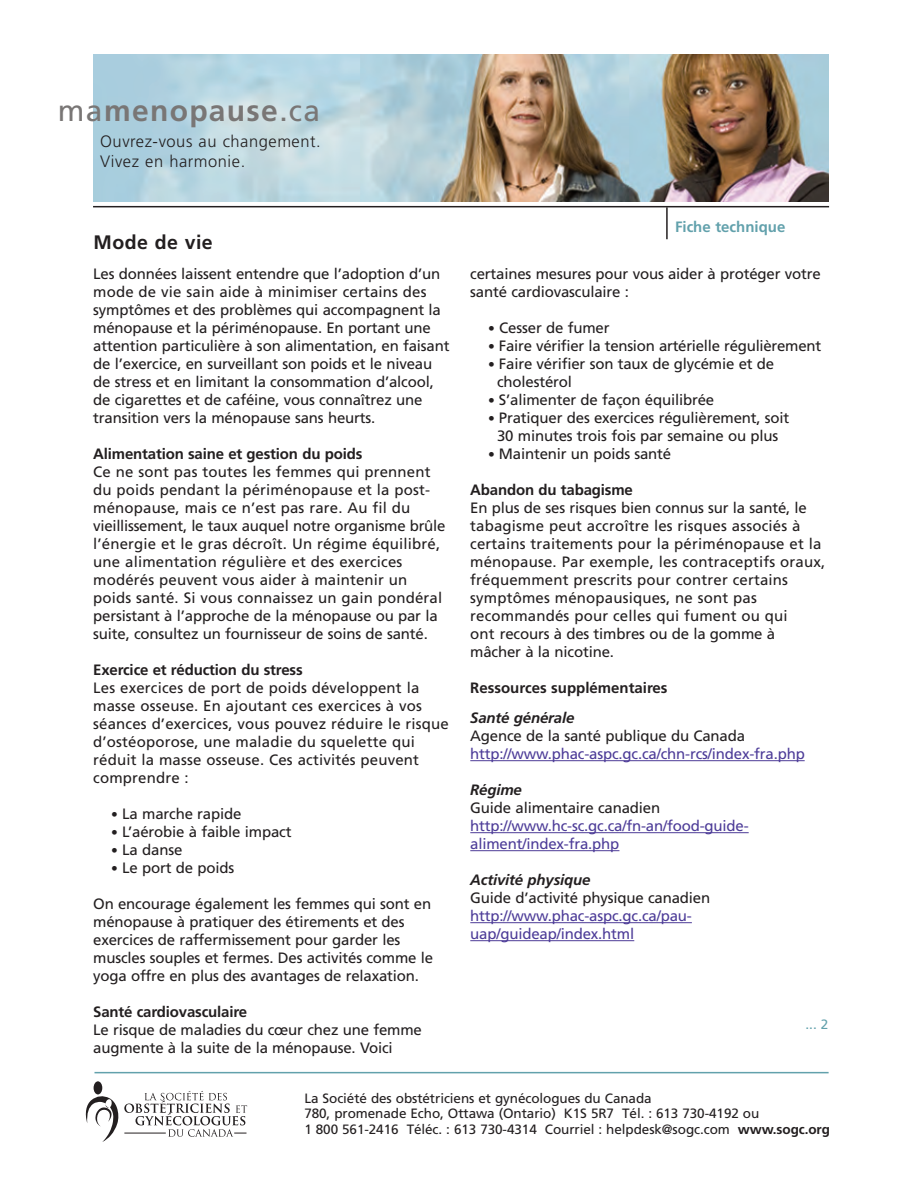
<style>
.page{position:relative;width:918px;height:1188px;background:#fff}
.page>*{position:absolute;margin:0;border:0;box-sizing:border-box;transform-origin:0 0}
.t1{font:700 30px "Frutiger";letter-spacing:.045em;color:#797675}
.t2{font:700 19.5px "Frutiger";letter-spacing:.02em;color:#231f20}
.t3{font:300 16.5px/19.8px "Frutiger";letter-spacing:.035em;color:#231f20}
.t4{font:15px/18px "Frutiger";letter-spacing:-.01em;color:#231f20}
.t5{font:15px/18px "Frutiger";letter-spacing:.01em;color:#231f20}
.t6{font:15px/18px "Frutiger";letter-spacing:-.01em;color:#4d3c98}
.t7{font:700 15px "Frutiger";letter-spacing:-.01em;color:#231f20}
.t8{font:italic 700 15px "Frutiger";letter-spacing:-.01em;color:#231f20}
.t9{font:700 15px "Frutiger";color:#62a1ac}
.t10{font:13.5px/15.9px "Frutiger";letter-spacing:-.005em;color:#231f20}
.t11{font:13.5px "Frutiger";color:#62a1ac}
.s1{font-weight:400}
.s2{font-size:13.5px}
.s3{font-weight:700}
</style>
<div class="page">
<img style="left:94px;top:55px;width:735px;height:146px">
<hr style="left:666px;top:207px;width:2px;height:32px;background:#231f20">
<hr style="left:93px;top:206px;width:736px;height:1px;background:#231f20">
<hr style="left:470px;top:760px;width:335px;height:1px;background:#4d3c98">
<hr style="left:470px;top:832px;width:279px;height:1px;background:#4d3c98">
<hr style="left:470px;top:850px;width:149px;height:1px;background:#4d3c98">
<hr style="left:470px;top:922px;width:222px;height:1px;background:#4d3c98">
<hr style="left:470px;top:940px;width:164px;height:1px;background:#4d3c98">
<hr style="left:94px;top:1072px;width:735px;height:1px;background:#62a1ac">
<div style="left:94px;top:1081px;width:8px;height:13px;background:#231f20;border-radius:50%"></div>
<svg style="left:85px;top:1091px;width:162px;height:51px"></svg>
<h1 class="t1" style="left:58px;top:99px;width:264px"><span class="s1">ma</span>menopause<span class="s1">.ca</span></h1>
<p class="t3" style="left:100px;top:133px;width:222px">Ouvrez-vous au changement.<br>Vivez en harmonie.</p>
<h2 class="t2" style="left:94px;top:235px;width:121px">Mode de vie</h2>
<p class="t4" style="left:93px;top:266px;width:358px">Les données laissent entendre que l’adoption d’un mode de vie sain aide à minimiser certains des symptômes et des problèmes qui accompagnent la ménopause et la périménopause. En portant une attention particulière à son alimentation, en faisant de l’exercice, en surveillant son poids et le niveau de stress et en limitant la consommation d’alcool, de cigarettes et de caféine, vous connaîtrez une transition vers la ménopause sans heurts.</p>
<p class="t7" style="left:93px;top:448px;width:271px">Alimentation saine et gestion du poids</p>
<p class="t5" style="left:93px;top:464px;width:354px">Ce ne sont pas toutes les femmes qui prennent du poids pendant la périménopause et la post&shy;ménopause, mais ce n’est pas rare. Au fil du vieillissement, le taux auquel notre organisme brûle l’énergie et le gras décroît. Un régime équilibré, une alimentation régulière et des exercices modérés peuvent vous aider à maintenir un poids santé. Si vous connaissez un gain pondéral persistant à l’approche de la ménopause ou par la suite, consultez un fournisseur de soins de santé.</p>
<p class="t7" style="left:93px;top:664px;width:211px">Exercice et réduction du stress</p>
<p class="t5" style="left:93px;top:680px;width:357px">Les exercices de port de poids développent la masse osseuse. En ajoutant ces exercices à vos séances d’exercices, vous pouvez réduire le risque d’ostéoporose, une maladie du squelette qui réduit la masse osseuse. Ces activités peuvent comprendre :</p>
<p class="t4" style="left:111px;top:806px;width:132px"><span class="s2">•</span> La marche rapide</p>
<p class="t4" style="left:111px;top:824px;width:182px"><span class="s2">•</span> L’aérobie à faible impact</p>
<p class="t4" style="left:111px;top:842px;width:73px"><span class="s2">•</span> La danse</p>
<p class="t4" style="left:111px;top:860px;width:125px"><span class="s2">•</span> Le port de poids</p>
<p class="t4" style="left:93px;top:896px;width:341px">On encourage également les femmes qui sont en ménopause à pratiquer des étirements et des exercices de raffermissement pour garder les muscles souples et fermes. Des activités comme le yoga offre en plus des avantages de relaxation.</p>
<p class="t7" style="left:93px;top:1006px;width:155px">Santé cardiovasculaire</p>
<p class="t4" style="left:93px;top:1022px;width:330px">Le risque de maladies du cœur chez une femme augmente à la suite de la ménopause. Voici</p>
<p class="t9" style="left:675px;top:220px;width:112px">Fiche technique</p>
<p class="t4" style="left:470px;top:266px;width:352px">certaines mesures pour vous aider à protéger votre santé cardiovasculaire :</p>
<p class="t4" style="left:488px;top:320px;width:123px"><span class="s2">•</span> Cesser de fumer</p>
<p class="t4" style="left:488px;top:338px;width:334px"><span class="s2">•</span> Faire vérifier la tension artérielle régulièrement</p>
<p class="t4" style="left:497px;top:356px;width:279px;text-indent:-9px"><span class="s2">•</span> Faire vérifier son taux de glycémie et de cholestérol</p>
<p class="t4" style="left:488px;top:392px;width:228px"><span class="s2">•</span> S’alimenter de façon équilibrée</p>
<p class="t4" style="left:488px;top:410px;width:303px;text-align:center"><span class="s2">•</span> Pratiquer des exercices régulièrement, soit<br>30 minutes trois fois par semaine ou plus</p>
<p class="t4" style="left:488px;top:446px;width:184px"><span class="s2">•</span> Maintenir un poids santé</p>
<p class="t7" style="left:470px;top:484px;width:164px">Abandon du tabagisme</p>
<p class="t5" style="left:470px;top:500px;width:356px">En plus de ses risques bien connus sur la santé, le tabagisme peut accroître les risques associés à certains traitements pour la périménopause et la ménopause. Par exemple, les contraceptifs oraux, fréquemment prescrits pour contrer certains symptômes ménopausiques, ne sont pas recommandés pour celles qui fument ou qui<br>ont recours à des timbres ou de la gomme à mâcher à la nicotine.</p>
<p class="t7" style="left:470px;top:682px;width:199px">Ressources supplémentaires</p>
<p class="t8" style="left:470px;top:712px;width:106px">Santé générale</p>
<p class="t4" style="left:470px;top:728px;width:276px">Agence de la santé publique du Canada</p>
<p class="t6" style="left:470px;top:746px;width:336px">http://www.phac-aspc.gc.ca/chn-rcs/index-fra.php</p>
<p class="t8" style="left:470px;top:784px;width:53px">Régime</p>
<p class="t4" style="left:470px;top:800px;width:192px">Guide alimentaire canadien</p>
<p class="t6" style="left:470px;top:818px;width:280px">http://www.hc-sc.gc.ca/fn-an/food-guide&shy;aliment/index-fra.php</p>
<p class="t8" style="left:470px;top:874px;width:122px">Activité physique</p>
<p class="t4" style="left:470px;top:890px;width:241px">Guide d’activité physique canadien</p>
<p class="t6" style="left:470px;top:908px;width:223px">http://www.phac-aspc.gc.ca/pau&shy;uap/guideap/index.html</p>
<p class="t11" style="left:806px;top:1019px;width:24px">... 2</p>
<p class="t10" style="left:304px;top:1091px;width:527px">La Société des obstétriciens et gynécologues du Canada<br>780, promenade Echo, Ottawa (Ontario) K1S 5R7 Tél. : 613 730-4192 ou<br>1 800 561-2416 Téléc. : 613 730-4314 Courriel : helpdesk@sogc.com <span class="s3">www.sogc.org</span></p>
</div>
